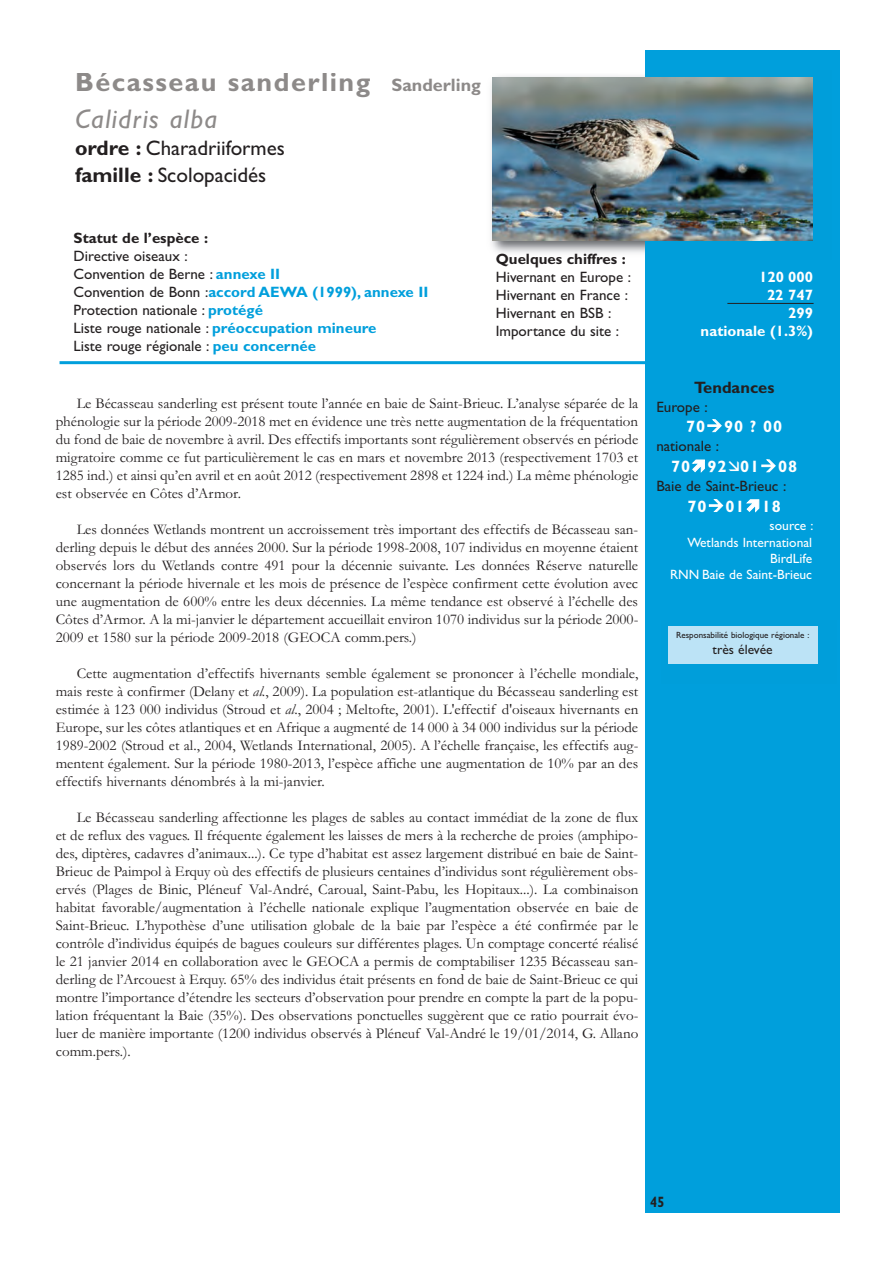
<style>
.page{position:relative;width:893px;height:1263px;background:#fff}
.page>*{position:absolute;margin:0;border:0;box-sizing:border-box;transform-origin:0 0}
.t1{font:700 27px/37.5px "Gill Sans";letter-spacing:.055em;color:#8d8a89}
.t2{font:21px/27px "Gill Sans";color:#231f20}
.t3{font:700 16.5px "Gill Sans";letter-spacing:.055em;color:#fff}
.t4{font:700 16.5px "Gill Sans";color:#231f20}
.t5{font:15px/18px "Garamond";color:#231f20;text-align:justify}
.t6{font:15px/18px "Gill Sans";color:#231f20}
.t7{font:700 15px "Gill Sans";color:#231f20}
.t8{font:700 15px "Gill Sans";color:#fff}
.t9{font:700 15px "Gill Sans";color:#231f20;scale:.85 1}
.t10{font:13.5px/16.2px "Gill Sans";color:#fff;text-align:right}
.t11{font:13.5px "Gill Sans";color:#231f20}
.t12{font:9px "Gill Sans";color:#231f20}
.s1{font-size:18px}
.s2{font-weight:400;font-style:italic}
.s3{font-weight:700}
.s4{font-weight:700;color:#009fdc}
.s5{font-style:italic}
</style>
<div class="page">
<div style="left:645px;top:50px;width:195px;height:1162px;background:#009fdc"></div>
<img style="left:491px;top:76px;width:322px;height:177px">
<img style="left:491px;top:76px;width:128px;height:148px">
<img style="left:492px;top:78px;width:320px;height:162px">
<hr style="left:60px;top:361px;width:779px;height:3px;background:#009fdc">
<hr style="left:727px;top:303px;width:87px;height:1px;background:#231f20">
<img style="left:668px;top:626px;width:150px;height:1px">
<div style="left:668px;top:627px;width:150px;height:37px;background:#bce3f6"></div>
<h1 class="t1" style="left:75px;top:63px;width:407px">Bécasseau sanderling <span class="s1">Sanderling<br></span><span class="s2">Calidris alba</span></h1>
<h2 class="t2" style="left:75px;top:134px;width:211px"><span class="s3">ordre :</span> Charadriiformes <span class="s3">famille :</span> Scolopacidés</h2>
<p class="t7" style="left:74px;top:229px;width:136px">Statut de l’espèce :</p>
<p class="t6" style="left:74px;top:247px;width:356px">Directive oiseaux :<br>Convention de Berne : <span class="s4">annexe II<br></span>Convention de Bonn :<span class="s4">accord AEWA (1999), annexe II </span>Protection nationale : <span class="s4">protégé<br></span>Liste rouge nationale : <span class="s4">préoccupation mineure<br></span>Liste rouge régionale : <span class="s4">peu concernée</span></p>
<p class="t7" style="left:496px;top:250px;width:132px">Quelques chiffres :</p>
<p class="t6" style="left:496px;top:268px;width:137px">Hivernant en Europe :</p>
<p class="t8" style="left:759px;top:268px;width:55px">120 000</p>
<p class="t6" style="left:496px;top:286px;width:134px">Hivernant en France :</p>
<p class="t8" style="left:767px;top:286px;width:47px">22 747</p>
<p class="t6" style="left:496px;top:304px;width:117px">Hivernant en BSB :</p>
<p class="t8" style="left:788px;top:304px;width:26px">299</p>
<p class="t6" style="left:496px;top:322px;width:125px">Importance du site :</p>
<p class="t8" style="left:701px;top:322px;width:114px">nationale (1.3%)</p>
<p class="t5" style="left:56px;top:393px;width:584px;text-indent:21px">Le Bécasseau sanderling est présent toute l’année en baie de Saint-Brieuc. L’analyse séparée de la phénologie sur la période 2009-2018 met en évidence une très nette augmentation de la fréquentation du fond de baie de novembre à avril. Des effectifs importants sont régulièrement observés en période migratoire comme ce fut particulièrement le cas en mars et novembre 2013 (respectivement 1703 et 1285 ind.) et ainsi qu’en avril et en août 2012 (respectivement 2898 et 1224 ind.) La même phénologie est observée en Côtes d’Armor.</p>
<p class="t5" style="left:56px;top:519px;width:584px;text-indent:21px">Les données Wetlands montrent un accroissement très important des effectifs de Bécasseau san&shy;derling depuis le début des années 2000. Sur la période 1998-2008, 107 individus en moyenne étaient observés lors du Wetlands contre 491 pour la décennie suivante. Les données Réserve naturelle concernant la période hivernale et les mois de présence de l’espèce confirment cette évolution avec une augmentation de 600% entre les deux décennies. La même tendance est observé à l’échelle des Côtes d’Armor. A la mi-janvier le département accueillait environ 1070 individus sur la période 2000- 2009 et 1580 sur la période 2009-2018 (GEOCA comm.pers.)</p>
<p class="t5" style="left:56px;top:663px;width:584px;text-indent:21px">Cette augmentation d’effectifs hivernants semble également se prononcer à l’échelle mondiale, mais reste à confirmer (Delany et <span class="s5">al.</span>, 2009). La population est-atlantique du Bécasseau sanderling est estimée à 123 000 individus (Stroud et <span class="s5">al</span>., 2004 ; Meltofte, 2001). L'effectif d'oiseaux hivernants en Europe, sur les côtes atlantiques et en Afrique a augmenté de 14 000 à 34 000 individus sur la période 1989-2002 (Stroud et al., 2004, Wetlands International, 2005). A l’échelle française, les effectifs aug&shy;mentent également. Sur la période 1980-2013, l’espèce affiche une augmentation de 10% par an des effectifs hivernants dénombrés à la mi-janvier.</p>
<p class="t5" style="left:56px;top:807px;width:584px;text-indent:21px">Le Bécasseau sanderling affectionne les plages de sables au contact immédiat de la zone de flux et de reflux des vagues. Il fréquente également les laisses de mers à la recherche de proies (amphipo&shy;des, diptères, cadavres d’animaux...). Ce type d’habitat est assez largement distribué en baie de Saint-Brieuc de Paimpol à Erquy où des effectifs de plusieurs centaines d’individus sont régulièrement obs&shy;ervés (Plages de Binic, Pléneuf Val-André, Caroual, Saint-Pabu, les Hopitaux...). La combinaison habitat favorable/augmentation à l’échelle nationale explique l’augmentation observée en baie de Saint-Brieuc. L’hypothèse d’une utilisation globale de la baie par l’espèce a été confirmée par le contrôle d’individus équipés de bagues couleurs sur différentes plages. Un comptage concerté réalisé le 21 janvier 2014 en collaboration avec le GEOCA a permis de comptabiliser 1235 Bécasseau san&shy;derling de l’Arcouest à Erquy. 65% des individus était présents en fond de baie de Saint-Brieuc ce qui montre l’importance d’étendre les secteurs d’observation pour prendre en compte la part de la popu&shy;lation fréquentant la Baie (35%). Des observations ponctuelles suggèrent que ce ratio pourrait évo&shy;luer de manière importante (1200 individus observés à Pléneuf Val-André le 19/01/2014, G. Allano comm.pers.).</p>
<p class="t4" style="left:694px;top:377px;width:82px">Tendances</p>
<p class="t6" style="left:656px;top:397px;width:53px">Europe :</p>
<p class="t3" style="left:686px;top:417px;width:98px">70→90 ? 00</p>
<p class="t6" style="left:656px;top:437px;width:64px">nationale :</p>
<p class="t3" style="left:671px;top:457px;width:128px">70 92 01→08</p>
<p class="t6" style="left:656px;top:477px;width:132px">Baie de Saint-Brieuc :</p>
<p class="t3" style="left:688px;top:497px;width:95px">70→01 18</p>
<p class="t10" style="left:670px;top:518px;width:145px">source :<br>Wetlands International<br>BirdLife<br>RNN Baie de Saint-Brieuc</p>
<p class="t12" style="left:676px;top:629px;width:135px">Responsabilité biologique régionale :</p>
<p class="t11" style="left:713px;top:641px;width:62px">très élevée</p>
<p class="t9" style="left:650px;top:1193px;width:18px">45</p>
</div>
